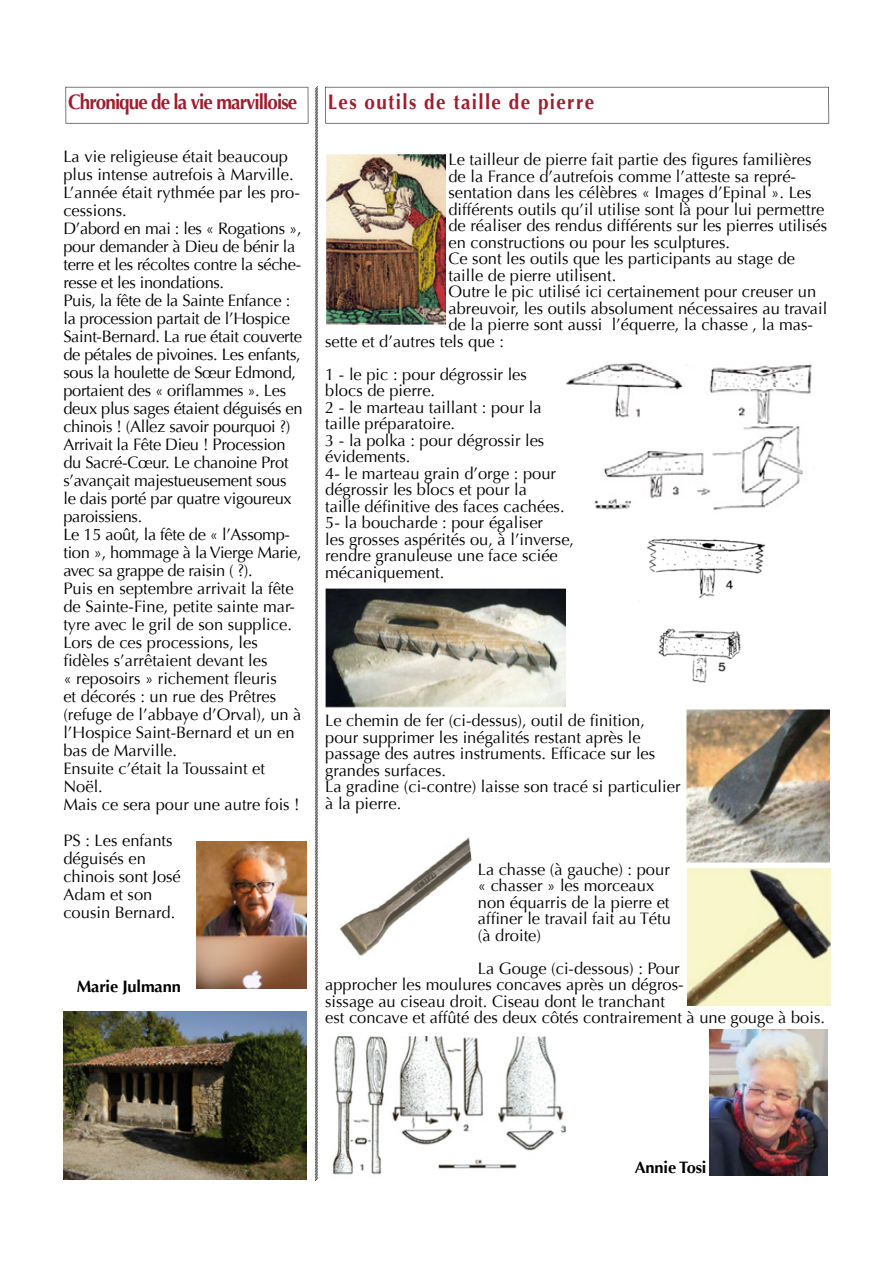
<style>
.page{position:relative;width:893px;height:1263px;background:#fff}
.page>*{position:absolute;margin:0;border:0;box-sizing:border-box;transform-origin:0 0}
.t1{font:700 21px "Optima";letter-spacing:-.05em;color:#9d1e2d;scale:.9 1}
.t2{font:700 21px "Optima";letter-spacing:.07em;color:#9d1e2d;scale:.9 1}
.t3{font:16.5px/16.5px "Optima";color:#000}
.t4{font:16.5px/18px "Optima";letter-spacing:-.02em;color:#000}
.t5{font:700 16.5px "Optima";letter-spacing:-.01em;color:#000}
</style>
<div class="page">
<svg style="left:315px;top:86px;width:3px;height:1095px;background:#8a8a8a"></svg>
<img style="left:196px;top:841px;width:110px;height:148px">
<img style="left:63px;top:1011px;width:243px;height:168px">
<svg style="left:65px;top:87px;width:243px;height:37px"></svg>
<svg style="left:325px;top:87px;width:504px;height:37px"></svg>
<img style="left:326px;top:153px;width:120px;height:172px">
<img style="left:566px;top:363px;width:246px;height:147px">
<img style="left:639px;top:538px;width:127px;height:145px">
<svg style="left:325px;top:588px;width:1px;height:120px"></svg>
<img style="left:326px;top:588px;width:239px;height:120px">
<img style="left:686px;top:709px;width:143px;height:154px">
<img style="left:339px;top:837px;width:133px;height:119px">
<img style="left:687px;top:868px;width:144px;height:137px">
<img style="left:332px;top:1036px;width:233px;height:139px">
<img style="left:710px;top:1029px;width:118px;height:146px">
<p class="t1" style="left:68px;top:90px;width:256px">Chronique de la vie marvilloise</p>
<p class="t4" style="left:63px;top:147px;width:241px">La vie religieuse était beaucoup plus intense autrefois à Marville.<br>L’année était rythmée par les pro&shy;cessions.<br>D’abord en mai : les « Rogations », pour demander à Dieu de bénir la terre et les récoltes contre la séche&shy;resse et les inondations.<br>Puis, la fête de la Sainte Enfance : la procession partait de l’Hospice<br>Saint-Bernard. La rue était couverte de pétales de pivoines. Les enfants, sous la houlette de Sœur Edmond, portaient des « oriflammes ». Les deux plus sages étaient déguisés en chinois ! (Allez savoir pourquoi ?)<br>Arrivait la Fête Dieu ! Procession du Sacré-Cœur. Le chanoine Prot s’avançait majestueusement sous le dais porté par quatre vigoureux paroissiens.<br>Le 15 août, la fête de « l’Assomp&shy;tion », hommage à la Vierge Marie, avec sa grappe de raisin ( ?).<br>Puis en septembre arrivait la fête de Sainte-Fine, petite sainte mar&shy;tyre avec le gril de son supplice.<br>Lors de ces processions, les fidèles s’arrêtaient devant les<br>« reposoirs » richement fleuris<br>et décorés : un rue des Prêtres (refuge de l’abbaye d’Orval), un à l’Hospice Saint-Bernard et un en bas de Marville.<br>Ensuite c’était la Toussaint et<br>Noël.<br>Mais ce sera pour une autre fois !</p>
<p class="t3" style="left:63px;top:831px;width:119px;line-height:18px">PS : Les enfants déguisés en chinois sont José<br>Adam et son cousin Bernard.</p>
<p class="t5" style="left:77px;top:976px;width:106px">Marie Julmann</p>
<p class="t2" style="left:328px;top:90px;width:297px">Les outils de taille de pierre</p>
<p class="t3" style="left:448px;top:152px;width:365px">Le tailleur de pierre fait partie des figures familières</p>
<p class="t3" style="left:448px;top:168px;width:349px">de la France d’autrefois comme l’atteste sa repré-</p>
<p class="t3" style="left:448px;top:185px;width:365px">sentation dans les célèbres « Images d’Epinal ». Les</p>
<p class="t3" style="left:448px;top:201px;width:378px">différents outils qu’il utilise sont là pour lui permettre</p>
<p class="t3" style="left:448px;top:218px;width:380px">de réaliser des rendus différents sur les pierres utilisés</p>
<p class="t3" style="left:448px;top:234px;width:283px">en constructions ou pour les sculptures.</p>
<p class="t3" style="left:448px;top:251px;width:348px">Ce sont les outils que les participants au stage de</p>
<p class="t3" style="left:448px;top:267px;width:169px">taille de pierre utilisent.</p>
<p class="t3" style="left:448px;top:284px;width:369px">Outre le pic utilisé ici certainement pour creuser un</p>
<p class="t3" style="left:448px;top:300px;width:380px">abreuvoir, les outils absolument nécessaires au travail</p>
<p class="t3" style="left:448px;top:317px;width:366px">de la pierre sont aussi l’équerre, la chasse , la mas-</p>
<p class="t3" style="left:325px;top:333px;width:180px">sette et d’autres tels que :</p>
<p class="t3" style="left:325px;top:366px;width:251px">1 - le pic : pour dégrossir les<br>blocs de pierre.<br>2 - le marteau taillant : pour la taille préparatoire.<br>3 - la polka : pour dégrossir les évidements.<br>4- le marteau grain d’orge : pour dégrossir les blocs et pour la<br>taille définitive des faces cachées.<br>5- la boucharde : pour égaliser<br>les grosses aspérités ou, à l’inverse, rendre granuleuse une face sciée mécaniquement.</p>
<p class="t3" style="left:325px;top:713px;width:357px">Le chemin de fer (ci-dessus), outil de finition, pour supprimer les inégalités restant après le passage des autres instruments. Efficace sur les grandes surfaces.<br>La gradine (ci-contre) laisse son tracé si particulier à la pierre.</p>
<p class="t3" style="left:478px;top:861px;width:195px">La chasse (à gauche) : pour « chasser » les morceaux non équarris de la pierre et affiner le travail fait au Tétu (à droite)</p>
<p class="t3" style="left:325px;top:960px;width:501px;text-indent:153px">La Gouge (ci-dessous) : Pour<br>approcher les moulures concaves après un dégros-<br>sissage au ciseau droit. Ciseau dont le tranchant<br>est concave et affûté des deux côtés contrairement à une gouge à bois.</p>
<p class="t5" style="left:635px;top:1157px;width:73px">Annie Tosi</p>
</div>
